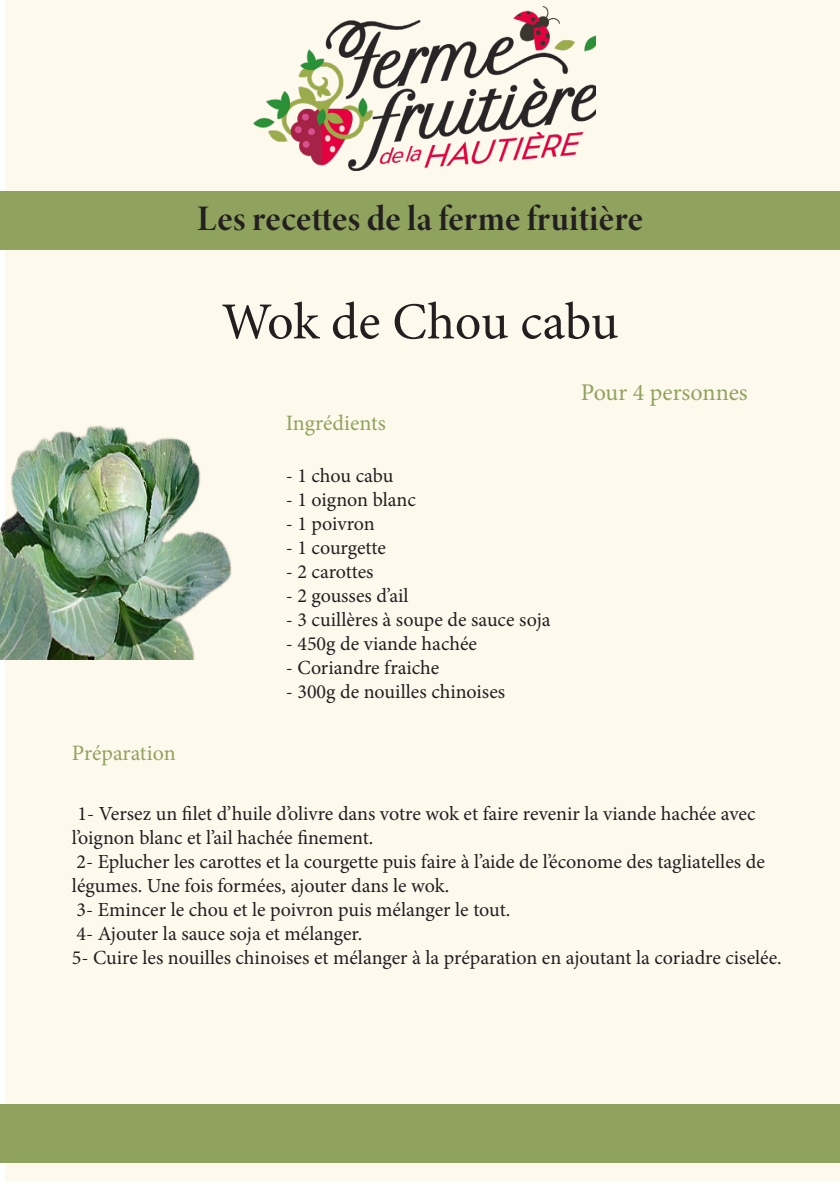
<style>
.page{position:relative;width:840px;height:1191px;background:#fff}
.page>*{position:absolute;margin:0;border:0;box-sizing:border-box;transform-origin:0 0}
.t1{font:52px "Minion Pro";letter-spacing:-.005em;color:#231f20}
.t2{font:36px "Minion Variable Concept";letter-spacing:.01em;color:#231f20}
.t3{font:24px "Minion Pro";color:#90a35e}
.t4{font:22px "Minion Pro";color:#90a35e}
.t5{font:20px/24px "Minion Pro";color:#231f20}
</style>
<div class="page">
<div style="left:5px;top:0;width:834px;height:1180px;background:#fef9ed"></div>
<img style="left:253px;top:6px;width:342px;height:164px">
<div style="left:0;top:191px;width:839px;height:58px;background:#90a35e"></div>
<div style="left:0;top:1104px;width:839px;height:58px;background:#90a35e"></div>
<img style="left:0;top:425px;width:232px;height:234px">
<p class="t2" style="left:197px;top:193px;width:447px">Les recettes de la ferme fruitière</p>
<p class="t1" style="left:221px;top:287px;width:398px">Wok de Chou cabu</p>
<p class="t4" style="left:72px;top:738px;width:105px">Préparation</p>
<p class="t4" style="left:285px;top:408px;width:102px">Ingrédients</p>
<p class="t5" style="left:285px;top:464px;width:109px">- 1 chou cabu</p>
<p class="t5" style="left:285px;top:488px;width:131px">- 1 oignon blanc</p>
<p class="t5" style="left:285px;top:512px;width:91px">- 1 poivron</p>
<p class="t5" style="left:285px;top:536px;width:102px">- 1 courgette</p>
<p class="t5" style="left:285px;top:560px;width:89px">- 2 carottes</p>
<p class="t5" style="left:285px;top:584px;width:124px">- 2 gousses d’ail</p>
<p class="t5" style="left:285px;top:608px;width:266px">- 3 cuillères à soupe de sauce soja</p>
<p class="t5" style="left:285px;top:632px;width:193px">- 450g de viande hachée</p>
<p class="t5" style="left:285px;top:656px;width:155px">- Coriandre fraiche</p>
<p class="t5" style="left:285px;top:680px;width:221px">- 300g de nouilles chinoises</p>
<p class="t3" style="left:580px;top:376px;width:168px">Pour 4 personnes</p>
<p class="t5" style="left:72px;top:801px;width:684px">1- Versez un filet d’huile d’olivre dans votre wok et faire revenir la viande hachée avec l’oignon blanc et l’ail hachée finement.</p>
<p class="t5" style="left:72px;top:849px;width:694px">2- Eplucher les carottes et la courgette puis faire à l’aide de l’économe des tagliatelles de légumes. Une fois formées, ajouter dans le wok.</p>
<p class="t5" style="left:76px;top:897px;width:435px">3- Emincer le chou et le poivron puis mélanger le tout.</p>
<p class="t5" style="left:76px;top:921px;width:287px">4- Ajouter la sauce soja et mélanger.</p>
<p class="t5" style="left:72px;top:945px;width:711px">5- Cuire les nouilles chinoises et mélanger à la préparation en ajoutant la coriadre ciselée.</p>
</div>
